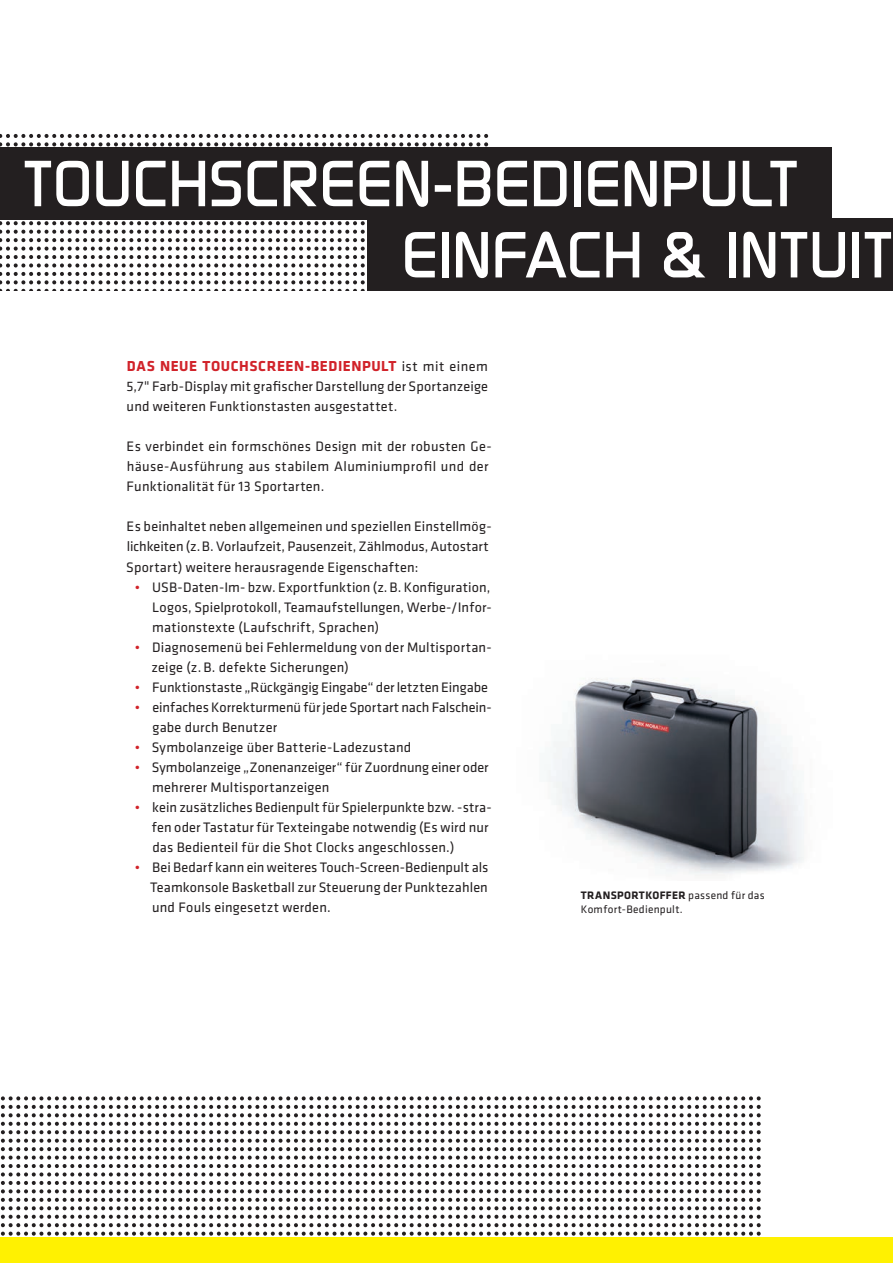
<style>
.page{position:relative;width:893px;height:1263px;background:#fff}
.page>*{position:absolute;margin:0;border:0;box-sizing:border-box;transform-origin:0 0}
.t1{font:500 63px "Digital";letter-spacing:-.005em;color:#fff}
.t2{font:700 15px "Klavika";letter-spacing:.035em;color:#d1232a}
.t3{font:14.25px/20px "Klavika";letter-spacing:.01em;color:#231f20}
.t4{font:11.25px/13.5px "Klavika";letter-spacing:.025em;color:#231f20}
.s1{font-weight:400;font-size:14.25px;color:#231f20}
.s2{color:#d1232a}
.s3{font-weight:700}
</style>
<div class="page">
<svg style="left:461px;top:133px;width:28px;height:14px"></svg>
<svg style="left:230px;top:133px;width:227px;height:158px"></svg>
<svg style="left:0;top:133px;width:226px;height:158px"></svg>
<svg style="left:232px;top:1096px;width:228px;height:140px"></svg>
<svg style="left:464px;top:1096px;width:297px;height:140px"></svg>
<svg style="left:1px;top:1096px;width:228px;height:140px"></svg>
<div style="left:0;top:1237px;width:893px;height:26px;background:#fff101"></div>
<img style="left:547px;top:678px;width:257px;height:198px">
<div style="left:367px;top:218px;width:526px;height:73px;background:#231f20"></div>
<div style="left:0;top:147px;width:831px;height:72px;background:#231f20"></div>
<h1 class="t1" style="left:24px;top:147px;width:774px">TOUCHSCREEN-BEDIENPULT</h1>
<h1 class="t1" style="left:401px;top:218px;width:492px">EINFACH &amp; INTUIT</h1>
<p class="t2" style="left:127px;top:358px;width:362px">DAS NEUE TOUCHSCREEN-BEDIENPULT <span class="s1">ist mit einem</span></p>
<p class="t3" style="left:126px;top:377px;width:363px">5,7" Farb-Display mit grafischer Darstellung der Sportanzeige und weiteren Funktionstasten ausgestattet.</p>
<p class="t3" style="left:127px;top:437px;width:366px">Es verbindet ein formschönes Design mit der robusten Ge&shy;häuse-Ausführung aus stabilem Aluminiumprofil und der<br>Funktionalität für 13 Sportarten.</p>
<p class="t3" style="left:126px;top:517px;width:367px">Es beinhaltet neben allgemeinen und speziellen Einstellmög&shy;lichkeiten (z.B. Vorlaufzeit, Pausenzeit, Zählmodus, Autostart<br>Sportart) weitere herausragende Eigenschaften:</p>
<p class="t3" style="left:152px;top:577px;width:341px;text-align:justify;text-indent:-17px"><span class="s2">•</span> USB-Daten-Im- bzw. Exportfunktion (z.B. Konfiguration, Logos, Spielprotokoll, Teamaufstellungen, Werbe-/Infor&shy;mationstexte (Laufschrift, Sprachen)</p>
<p class="t3" style="left:152px;top:637px;width:342px;text-indent:-17px"><span class="s2">•</span> Diagnosemenü bei Fehlermeldung von der Multisportan&shy;zeige (z. B. defekte Sicherungen)</p>
<p class="t3" style="left:135px;top:677px;width:355px"><span class="s2">•</span> Funktionstaste „Rückgängig Eingabe“ der letzten Eingabe</p>
<p class="t3" style="left:152px;top:697px;width:339px;text-indent:-18px"><span class="s2">•</span> einfaches Korrekturmenü für jede Sportart nach Falschein&shy;gabe durch Benutzer</p>
<p class="t3" style="left:135px;top:737px;width:278px"><span class="s2">•</span> Symbolanzeige über Batterie-Ladezustand</p>
<p class="t3" style="left:152px;top:757px;width:338px;text-indent:-18px"><span class="s2">•</span> Symbolanzeige „Zonenanzeiger“ für Zuordnung einer oder mehrerer Multisportanzeigen</p>
<p class="t3" style="left:152px;top:797px;width:341px;text-indent:-17px"><span class="s2">•</span> kein zusätzliches Bedienpult für Spielerpunkte bzw. -stra&shy;fen oder Tastatur für Texteingabe notwendig (Es wird nur das Bedienteil für die Shot Clocks angeschlossen.)</p>
<p class="t3" style="left:150px;top:857px;width:340px;text-align:justify;text-indent:-16px"><span class="s2">•</span> Bei Bedarf kann ein weiteres Touch-Screen-Bedienpult als Teamkonsole Basketball zur Steuerung der Punktezahlen und Fouls eingesetzt werden.</p>
<p class="t4" style="left:581px;top:889px;width:185px"><span class="s3">TRANSPORTKOFFER</span> passend für das<br>Komfort-Bedienpult.</p>
</div>
